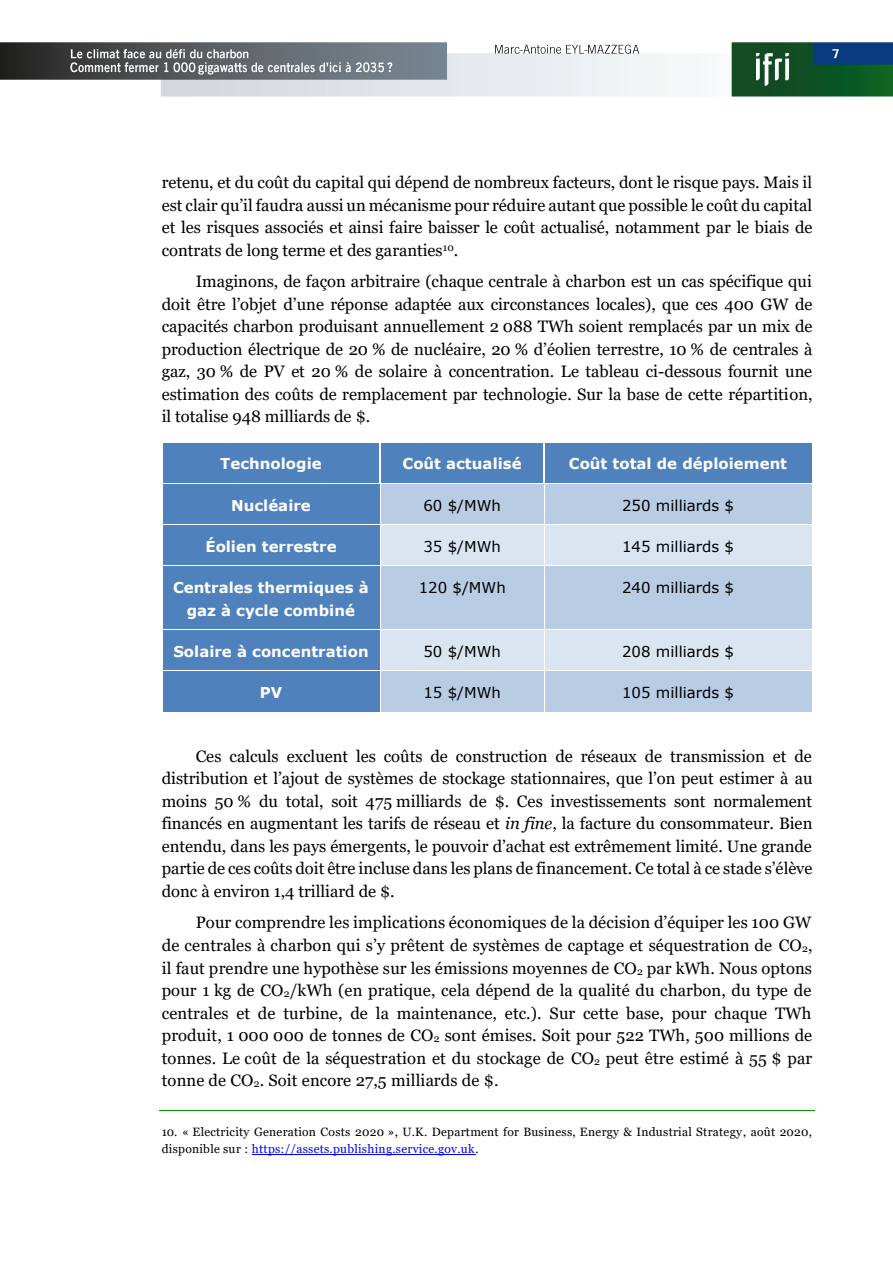
<style>
.page{position:relative;width:893px;height:1263px;background:#fff}
.page>*{position:absolute;margin:0;border:0;box-sizing:border-box;transform-origin:0 0}
.t1{font:16.5px/22.5px "Georgia";color:#000;text-align:justify}
.t2{font:700 15px/22.5px "Verdana";color:#fff;text-align:center}
.t3{font:15px "Verdana";letter-spacing:.005em;color:#000}
.t4{font:12px/17px "Georgia";letter-spacing:.02em;color:#000}
.s1{font-style:italic}
.s2{color:#00f}
</style>
<div class="page">
<img style="left:0;top:42px;width:893px;height:55px">
<img style="left:71px;top:47px;width:186px;height:13px">
<img style="left:71px;top:60px;width:7px;height:14px">
<img style="left:78px;top:60px;width:95px;height:14px">
<img style="left:173px;top:60px;width:26px;height:14px">
<img style="left:199px;top:60px;width:52px;height:14px">
<img style="left:251px;top:60px;width:147px;height:14px">
<img style="left:495px;top:42px;width:25px;height:14px">
<img style="left:520px;top:42px;width:4px;height:14px">
<img style="left:524px;top:42px;width:122px;height:14px">
<img style="left:584px;top:42px;width:8px;height:14px">
<img style="left:833px;top:46px;width:13px;height:14px">
<div style="left:162px;top:442px;width:217px;height:41px;background:#4f81bd"></div>
<div style="left:381px;top:442px;width:163px;height:41px;background:#4f81bd"></div>
<div style="left:545px;top:442px;width:267px;height:41px;background:#4f81bd"></div>
<hr style="left:162px;top:442px;width:218px;height:1px;background:#fff">
<hr style="left:380px;top:442px;width:164px;height:1px;background:#fff">
<hr style="left:544px;top:442px;width:268px;height:1px;background:#fff">
<hr style="left:162px;top:442px;width:1px;height:41px;background:#fff">
<div style="left:162px;top:484px;width:218px;height:40px;background:#4f81bd"></div>
<div style="left:381px;top:484px;width:163px;height:40px;background:#b8cce4"></div>
<div style="left:545px;top:484px;width:267px;height:40px;background:#b8cce4"></div>
<hr style="left:162px;top:484px;width:1px;height:40px;background:#fff">
<div style="left:162px;top:525px;width:218px;height:40px;background:#4f81bd"></div>
<div style="left:381px;top:525px;width:163px;height:40px;background:#dbe5f1"></div>
<div style="left:545px;top:525px;width:267px;height:40px;background:#dbe5f1"></div>
<hr style="left:162px;top:525px;width:1px;height:40px;background:#fff">
<div style="left:162px;top:566px;width:218px;height:63px;background:#4f81bd"></div>
<div style="left:381px;top:566px;width:163px;height:63px;background:#b8cce4"></div>
<div style="left:545px;top:566px;width:267px;height:63px;background:#b8cce4"></div>
<hr style="left:162px;top:566px;width:1px;height:63px;background:#fff">
<div style="left:162px;top:630px;width:218px;height:40px;background:#4f81bd"></div>
<div style="left:381px;top:630px;width:163px;height:40px;background:#dbe5f1"></div>
<div style="left:545px;top:630px;width:267px;height:40px;background:#dbe5f1"></div>
<hr style="left:162px;top:630px;width:1px;height:40px;background:#fff">
<div style="left:162px;top:671px;width:218px;height:41px;background:#4f81bd"></div>
<div style="left:381px;top:671px;width:163px;height:41px;background:#b8cce4"></div>
<div style="left:545px;top:671px;width:267px;height:41px;background:#b8cce4"></div>
<hr style="left:162px;top:671px;width:1px;height:41px;background:#fff">
<hr style="left:160px;top:1110px;width:655px;height:1px;background:#090">
<hr style="left:252px;top:1154px;width:223px;height:1px;background:#00f">
<p class="t1" style="left:162px;top:171px;width:652px">retenu, et du coût du capital qui dépend de nombreux facteurs, dont le risque pays. Mais il est clair qu’il faudra aussi un mécanisme pour réduire autant que possible le coût du capital et les risques associés et ainsi faire baisser le coût actualisé, notamment par le biais de contrats de long terme et des garanties<sup>10</sup>.</p>
<p class="t1" style="left:162px;top:270px;width:652px;text-indent:34px">Imaginons, de façon arbitraire (chaque centrale à charbon est un cas spécifique qui doit être l’objet d’une réponse adaptée aux circonstances locales), que ces 400 GW de capacités charbon produisant annuellement 2 088 TWh soient remplacés par un mix de production électrique de 20 % de nucléaire, 20 % d’éolien terrestre, 10 % de centrales à gaz, 30 % de PV et 20 % de solaire à concentration. Le tableau ci-dessous fournit une estimation des coûts de remplacement par technologie. Sur la base de cette répartition, il totalise 948 milliards de $.</p>
<p class="t2" style="left:220px;top:452px;width:103px">Technologie</p>
<p class="t2" style="left:403px;top:452px;width:121px">Coût actualisé</p>
<p class="t2" style="left:569px;top:452px;width:220px">Coût total de déploiement</p>
<p class="t2" style="left:231px;top:493px;width:81px">Nucléaire</p>
<p class="t3" style="left:423px;top:496px;width:79px">60 $/MWh</p>
<p class="t3" style="left:622px;top:496px;width:114px">250 milliards $</p>
<p class="t2" style="left:205px;top:535px;width:133px">Éolien terrestre</p>
<p class="t3" style="left:423px;top:537px;width:79px">35 $/MWh</p>
<p class="t3" style="left:622px;top:537px;width:114px">145 milliards $</p>
<p class="t2" style="left:173px;top:576px;width:197px">Centrales thermiques à gaz à cycle combiné</p>
<p class="t3" style="left:419px;top:578px;width:89px">120 $/MWh</p>
<p class="t3" style="left:622px;top:578px;width:114px">240 milliards $</p>
<p class="t2" style="left:173px;top:640px;width:197px">Solaire à concentration</p>
<p class="t3" style="left:423px;top:642px;width:79px">50 $/MWh</p>
<p class="t3" style="left:622px;top:642px;width:114px">208 milliards $</p>
<p class="t2" style="left:260px;top:681px;width:24px">PV</p>
<p class="t3" style="left:423px;top:683px;width:79px">15 $/MWh</p>
<p class="t3" style="left:622px;top:683px;width:114px">105 milliards $</p>
<p class="t1" style="left:162px;top:745px;width:652px;text-indent:34px">Ces calculs excluent les coûts de construction de réseaux de transmission et de distribution et l’ajout de systèmes de stockage stationnaires, que l’on peut estimer à au moins 50 % du total, soit 475 milliards de $. Ces investissements sont normalement financés en augmentant les tarifs de réseau et <span class="s1">in fine</span>, la facture du consommateur. Bien entendu, dans les pays émergents, le pouvoir d’achat est extrêmement limité. Une grande partie de ces coûts doit être incluse dans les plans de financement. Ce total à ce stade s’élève donc à environ 1,4 trilliard de $.</p>
<p class="t1" style="left:162px;top:911px;width:652px;text-indent:34px">Pour comprendre les implications économiques de la décision d’équiper les 100 GW de centrales à charbon qui s’y prêtent de systèmes de captage et séquestration de CO<sub>2</sub>, il faut prendre une hypothèse sur les émissions moyennes de CO<sub>2</sub> par kWh. Nous optons pour 1 kg de CO<sub>2</sub>/kWh (en pratique, cela dépend de la qualité du charbon, du type de centrales et de turbine, de la maintenance, etc.). Sur cette base, pour chaque TWh produit, 1 000 000 de tonnes de CO<sub>2</sub> sont émises. Soit pour 522 TWh, 500 millions de tonnes. Le coût de la séquestration et du stockage de CO<sub>2</sub> peut être estimé à 55 $ par tonne de CO<sub>2</sub>. Soit encore 27,5 milliards de $.</p>
<p class="t4" style="left:162px;top:1124px;width:652px">10. « Electricity Generation Costs 2020 », U.K. Department for Business, Energy &amp; Industrial Strategy, août 2020, disponible sur : <span class="s2">https://assets.publishing.service.gov.uk</span>.</p>
</div>
